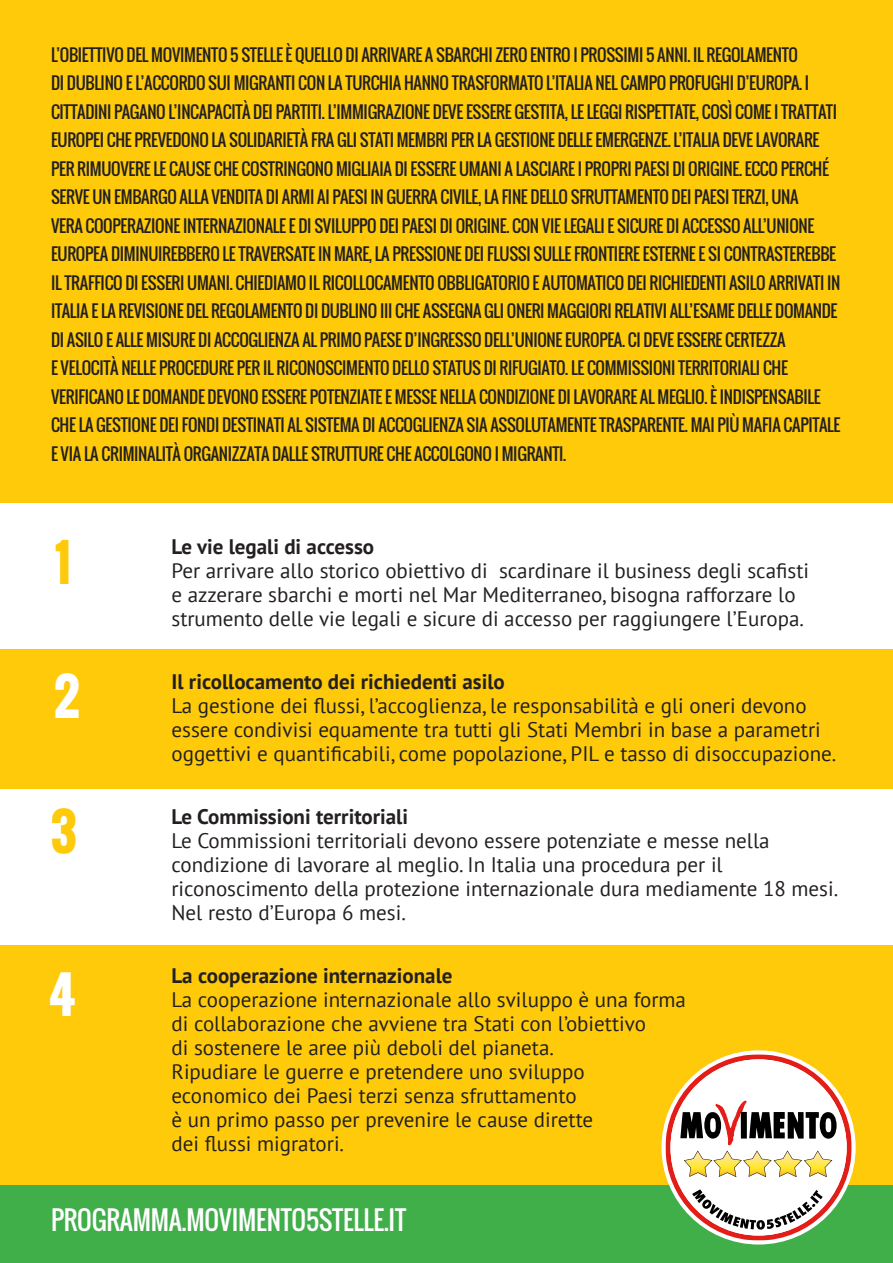
<style>
.page{position:relative;width:893px;height:1263px;background:#fff}
.page>*{position:absolute;margin:0;border:0;box-sizing:border-box;transform-origin:0 0}
.t1{font:700 49.5px "Oswald";color:#fff}
.t2{font:700 49.5px "Oswald";color:#feca0a}
.t3{font:25.5px "Oswald";letter-spacing:-.01em;color:#fff}
.t4{font:21px/24px "PT Sans";color:#231f20}
.t5{font:700 21px "PT Sans";color:#231f20}
.t6{font:16.5px/28.5px "Oswald";letter-spacing:-.02em;color:#231f20}
</style>
<div class="page">
<div style="left:0;top:649px;width:893px;height:140px;background:#feca0a"></div>
<div style="left:0;top:945px;width:893px;height:318px;background:#feca0a"></div>
<div style="left:0;top:1186px;width:893px;height:77px;background:#40ae49"></div>
<svg style="left:665px;top:1054px;width:187px;height:186px"></svg>
<div style="left:0;top:0;width:893px;height:503px;background:#feca0a"></div>
<p class="t6" style="left:51px;top:40px;width:791px">L’OBIETTIVO DEL MOVIMENTO 5 STELLE È QUELLO DI ARRIVARE A SBARCHI ZERO ENTRO I PROSSIMI 5 ANNI. IL REGOLAMENTO<br>DI DUBLINO E L’ACCORDO SUI MIGRANTI CON LA TURCHIA HANNO TRASFORMATO L’ITALIA NEL CAMPO PROFUGHI D’EUROPA. I CITTADINI PAGANO L’INCAPACITÀ DEI PARTITI. L’IMMIGRAZIONE DEVE ESSERE GESTITA, LE LEGGI RISPETTATE, COSÌ COME I TRATTATI EUROPEI CHE PREVEDONO LA SOLIDARIETÀ FRA GLI STATI MEMBRI PER LA GESTIONE DELLE EMERGENZE. L’ITALIA DEVE LAVORARE PER RIMUOVERE LE CAUSE CHE COSTRINGONO MIGLIAIA DI ESSERE UMANI A LASCIARE I PROPRI PAESI DI ORIGINE. ECCO PERCHÉ SERVE UN EMBARGO ALLA VENDITA DI ARMI AI PAESI IN GUERRA CIVILE, LA FINE DELLO SFRUTTAMENTO DEI PAESI TERZI, UNA<br>VERA COOPERAZIONE INTERNAZIONALE E DI SVILUPPO DEI PAESI DI ORIGINE. CON VIE LEGALI E SICURE DI ACCESSO ALL’UNIONE EUROPEA DIMINUIREBBERO LE TRAVERSATE IN MARE, LA PRESSIONE DEI FLUSSI SULLE FRONTIERE ESTERNE E SI CONTRASTEREBBE IL TRAFFICO DI ESSERI UMANI. CHIEDIAMO IL RICOLLOCAMENTO OBBLIGATORIO E AUTOMATICO DEI RICHIEDENTI ASILO ARRIVATI IN ITALIA E LA REVISIONE DEL REGOLAMENTO DI DUBLINO III CHE ASSEGNA GLI ONERI MAGGIORI RELATIVI ALL’ESAME DELLE DOMANDE DI ASILO E ALLE MISURE DI ACCOGLIENZA AL PRIMO PAESE D’INGRESSO DELL’UNIONE EUROPEA. CI DEVE ESSERE CERTEZZA<br>E VELOCITÀ NELLE PROCEDURE PER IL RICONOSCIMENTO DELLO STATUS DI RIFUGIATO. LE COMMISSIONI TERRITORIALI CHE VERIFICANO LE DOMANDE DEVONO ESSERE POTENZIATE E MESSE NELLA CONDIZIONE DI LAVORARE AL MEGLIO. È INDISPENSABILE CHE LA GESTIONE DEI FONDI DESTINATI AL SISTEMA DI ACCOGLIENZA SIA ASSOLUTAMENTE TRASPARENTE. MAI PIÙ MAFIA CAPITALE E VIA LA CRIMINALITÀ ORGANIZZATA DALLE STRUTTURE CHE ACCOLGONO I MIGRANTI.</p>
<p class="t2" style="left:55px;top:526px;width:18px">1</p>
<p class="t5" style="left:171px;top:533px;width:204px">Le vie legali di accesso</p>
<p class="t4" style="left:171px;top:558px;width:639px">Per arrivare allo storico obiettivo di scardinare il business degli scafisti e azzerare sbarchi e morti nel Mar Mediterraneo, bisogna rafforzare lo strumento delle vie legali e sicure di accesso per raggiungere l’Europa.</p>
<p class="t1" style="left:54px;top:660px;width:27px">2</p>
<p class="t5" style="left:171px;top:668px;width:335px">Il ricollocamento dei richiedenti asilo</p>
<p class="t4" style="left:171px;top:693px;width:666px">La gestione dei flussi, l’accoglienza, le responsabilità e gli oneri devono essere condivisi equamente tra tutti gli Stati Membri in base a parametri oggettivi e quantificabili, come popolazione, PIL e tasso di disoccupazione.</p>
<p class="t2" style="left:51px;top:795px;width:28px">3</p>
<p class="t5" style="left:171px;top:803px;width:238px">Le Commissioni territoriali</p>
<p class="t4" style="left:171px;top:828px;width:668px">Le Commissioni territoriali devono essere potenziate e messe nella condizione di lavorare al meglio. In Italia una procedura per il riconoscimento della protezione internazionale dura mediamente 18 mesi.<br>Nel resto d’Europa 6 mesi.</p>
<p class="t1" style="left:49px;top:958px;width:28px">4</p>
<p class="t5" style="left:171px;top:962px;width:283px">La cooperazione internazionale</p>
<p class="t4" style="left:171px;top:987px;width:516px">La cooperazione internazionale allo sviluppo è una forma</p>
<p class="t4" style="left:171px;top:1011px;width:476px">di collaborazione che avviene tra Stati con l’obiettivo</p>
<p class="t4" style="left:171px;top:1035px;width:384px">di sostenere le aree più deboli del pianeta.</p>
<p class="t4" style="left:171px;top:1059px;width:415px">Ripudiare le guerre e pretendere uno sviluppo</p>
<p class="t4" style="left:171px;top:1083px;width:407px">economico dei Paesi terzi senza sfruttamento</p>
<p class="t4" style="left:171px;top:1107px;width:423px">è un primo passo per prevenire le cause dirette</p>
<p class="t4" style="left:171px;top:1131px;width:174px">dei flussi migratori.</p>
<p class="t3" style="left:51px;top:1200px;width:357px">PROGRAMMA.MOVIMENTO5STELLE.IT</p>
</div>
